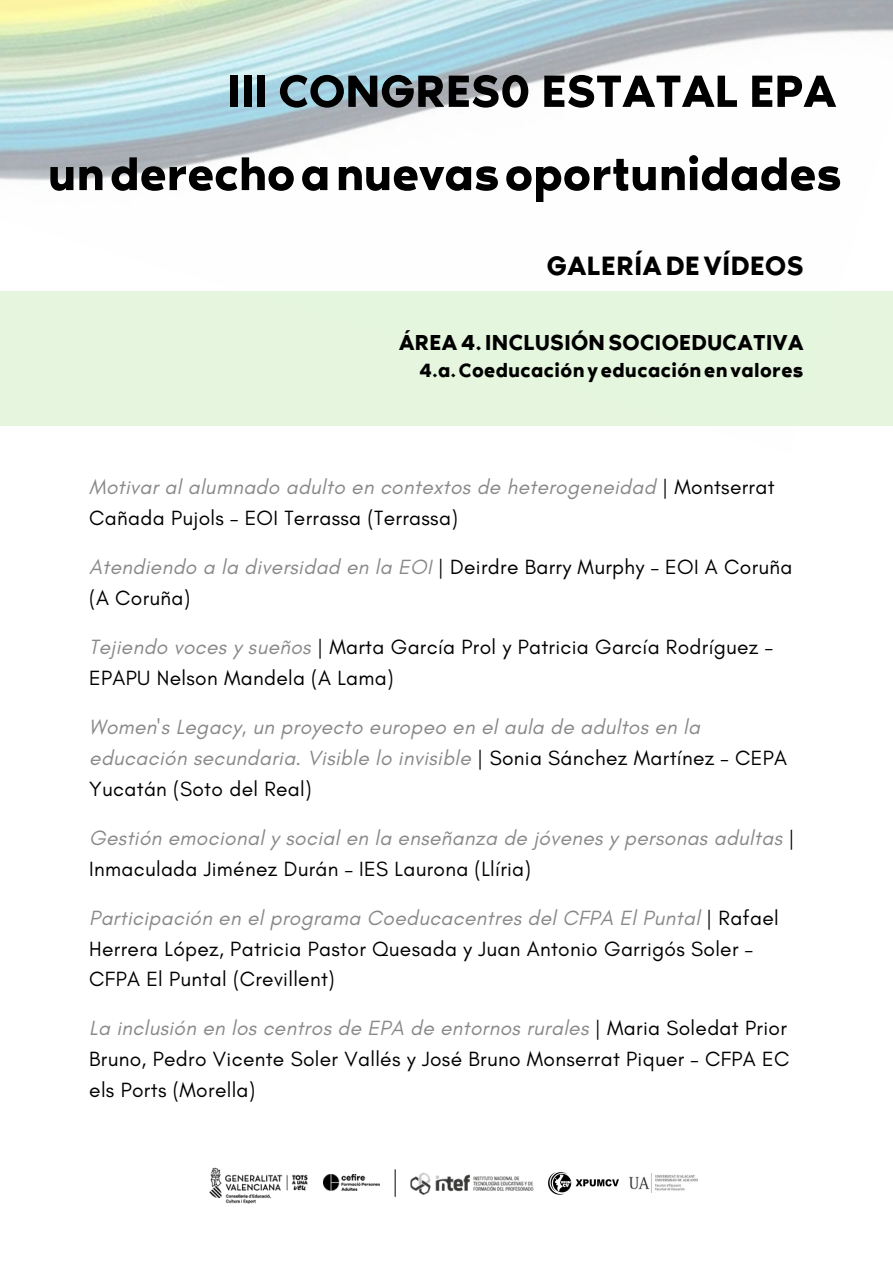
<style>
.page{position:relative;width:893px;height:1264px;background:#fff}
.page>*{position:absolute;margin:0;border:0;box-sizing:border-box;transform-origin:0 0}
.t1{font:60px/83.2px "RTL Media Pro Regular";color:#000;text-align:right}
.t2{font:34.65px "RTL Media Pro Regular";letter-spacing:.015em;color:#000}
.t3{font:28.2px "RTL Media Pro Regular";letter-spacing:.015em;color:#000}
.t4{font:25.05px "RTL Media Pro Regular";letter-spacing:.015em;color:#000}
.t5{font:21px/30.9px "Glacial Indifference";letter-spacing:.015em;color:#000}
.t6{font:italic 21px/30.9px "Glacial Indifference";letter-spacing:.015em;color:#898989}
.s1{font-style:normal;color:#000}
.s2{font-style:italic;color:#898989}
</style>
<div class="page">
<img style="left:209px;top:1167px;width:99px;height:37px">
<img style="left:323px;top:1174px;width:56px;height:16px">
<img style="left:410px;top:1172px;width:124px;height:24px">
<img style="left:548px;top:1172px;width:71px;height:22px">
<img style="left:629px;top:1173px;width:68px;height:19px">
<svg style="left:395px;top:1169px;width:1px;height:27px"></svg>
<div style="left:0;top:291px;width:892px;height:135px;background:#e6f6de"></div>
<h1 class="t1" style="left:48px;top:54px;width:794px">III CONGRES0 ESTATAL EPA underechoanuevasoportunidades</h1>
<h2 class="t2" style="left:547px;top:251px;width:258px">GALERÍADEVÍDEOS</h2>
<h3 class="t3" style="left:399px;top:330px;width:406px">ÁREA4.INCLUSIÓNSOCIOEDUCATIVA</h3>
<p class="t4" style="left:419px;top:359px;width:386px">4.a.Coeducaciónyeducaciónenvalores</p>
<p class="t6" style="left:89px;top:471px;width:686px">Motivar al alumnado adulto en contextos de heterogeneidad <span class="s1">| Montserrat<br>Cañada Pujols – EOI Terrassa (Terrassa)</span></p>
<p class="t5" style="left:89px;top:551px;width:704px"><span class="s2">Atendiendo a la diversidad en la EOI</span> | Deirdre Barry Murphy – EOI A Coruña (A Coruña)</p>
<p class="t5" style="left:89px;top:630px;width:685px"><span class="s2">Tejiendo voces y sueños</span> | Marta García Prol y Patricia García Rodríguez –<br>EPAPU Nelson Mandela (A Lama)</p>
<p class="t6" style="left:89px;top:710px;width:699px">Women's Legacy, un proyecto europeo en el aula de adultos en la educación secundaria. Visible lo invisible <span class="s1">| Sonia Sánchez Martínez – CEPA<br>Yucatán (Soto del Real)</span></p>
<p class="t6" style="left:89px;top:821px;width:706px">Gestión emocional y social en la enseñanza de jóvenes y personas adultas <span class="s1">|<br>Inmaculada Jiménez Durán – IES Laurona (Llíria)</span></p>
<p class="t5" style="left:89px;top:901px;width:691px"><span class="s2">Participación en el programa Coeducacentres del CFPA El Puntal</span> | Rafael<br>Herrera López, Patricia Pastor Quesada y Juan Antonio Garrigós Soler –<br>CFPA El Puntal (Crevillent)</p>
<p class="t5" style="left:89px;top:1012px;width:701px"><span class="s2">La inclusión en los centros de EPA de entornos rurales</span> | Maria Soledat Prior<br>Bruno, Pedro Vicente Soler Vallés y José Bruno Monserrat Piquer – CFPA EC els Ports (Morella)</p>
</div>
